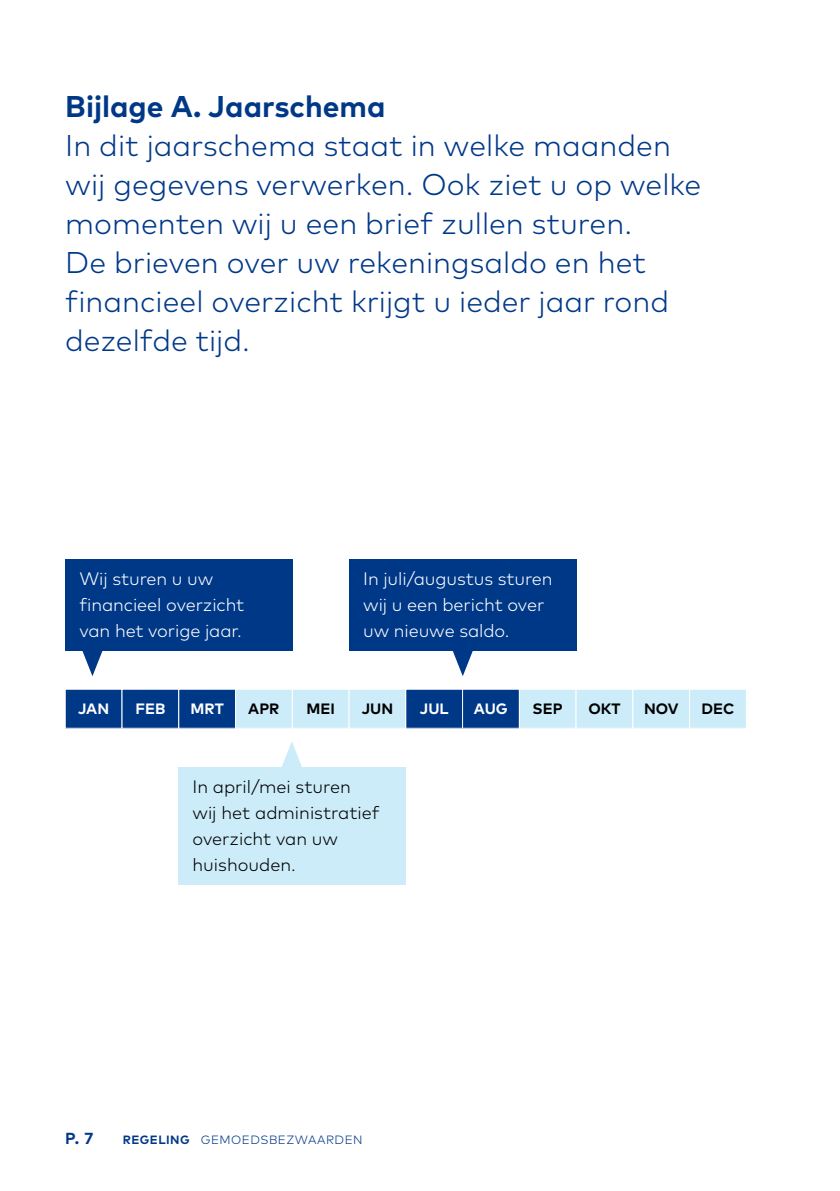
<style>
.page{position:relative;width:840px;height:1191px;background:#fff}
.page>*{position:absolute;margin:0;border:0;box-sizing:border-box;transform-origin:0 0}
.t1{font:300 30px/39px "Mark Pro";color:#003888}
.t2{font:700 30px "Mark Pro";color:#003888}
.t3{font:300 18px/26px "Mark Pro";letter-spacing:-.005em;color:#fff}
.t4{font:300 18px/26px "Mark Pro";color:#000}
.t5{font:700 16px "Mark Pro";color:#003888}
.t6{font:700 15px "Mark Pro";color:#000}
.t7{font:700 15px "Mark Pro";color:#fff}
.t8{font:300 12px "Mark Pro";letter-spacing:.04em;color:#003888}
.s1{font-weight:700}
</style>
<div class="page">
<svg style="left:282px;top:741px;width:20px;height:26px"></svg>
<div style="left:65px;top:689px;width:57px;height:39px;background:#003888"></div>
<div style="left:65px;top:689px;width:57px;height:40px;border:1px solid #fff"></div>
<div style="left:292px;top:689px;width:57px;height:39px;background:#ccecf9"></div>
<div style="left:291px;top:689px;width:58px;height:40px;border:1px solid #fff"></div>
<div style="left:519px;top:689px;width:56px;height:39px;background:#ccecf9"></div>
<div style="left:518px;top:689px;width:58px;height:40px;border:1px solid #fff"></div>
<div style="left:122px;top:689px;width:57px;height:39px;background:#003888"></div>
<div style="left:121px;top:689px;width:58px;height:40px;border:1px solid #fff"></div>
<div style="left:349px;top:689px;width:56px;height:39px;background:#ccecf9"></div>
<div style="left:348px;top:689px;width:58px;height:40px;border:1px solid #fff"></div>
<div style="left:575px;top:689px;width:57px;height:39px;background:#ccecf9"></div>
<div style="left:575px;top:689px;width:58px;height:40px;border:1px solid #fff"></div>
<div style="left:179px;top:689px;width:56px;height:39px;background:#003888"></div>
<div style="left:178px;top:689px;width:58px;height:40px;border:1px solid #fff"></div>
<div style="left:405px;top:689px;width:57px;height:39px;background:#003888"></div>
<div style="left:405px;top:689px;width:58px;height:40px;border:1px solid #fff"></div>
<div style="left:632px;top:689px;width:57px;height:39px;background:#ccecf9"></div>
<div style="left:632px;top:689px;width:57px;height:40px;border:1px solid #fff"></div>
<div style="left:235px;top:689px;width:57px;height:39px;background:#ccecf9"></div>
<div style="left:235px;top:689px;width:57px;height:40px;border:1px solid #fff"></div>
<div style="left:462px;top:689px;width:57px;height:39px;background:#003888"></div>
<div style="left:462px;top:689px;width:57px;height:40px;border:1px solid #fff"></div>
<svg style="left:77px;top:650px;width:31px;height:26px"></svg>
<svg style="left:447px;top:650px;width:31px;height:26px"></svg>
<div style="left:689px;top:689px;width:57px;height:39px;background:#ccecf9"></div>
<div style="left:688px;top:689px;width:58px;height:40px;border:1px solid #fff"></div>
<div style="left:178px;top:767px;width:227px;height:117px;background:#ccecf9"></div>
<div style="left:349px;top:559px;width:226px;height:91px;background:#003888"></div>
<div style="left:65px;top:559px;width:227px;height:91px;background:#003888"></div>
<p class="t2" style="left:65px;top:84px;width:322px">Bijlage A. Jaarschema</p>
<p class="t1" style="left:65px;top:124px;width:637px">In dit jaarschema staat in welke maanden wij gegevens verwerken. Ook ziet u op welke momenten wij u een brief zullen sturen.<br>De brieven over uw rekeningsaldo en het financieel overzicht krijgt u ieder jaar rond dezelfde tijd.</p>
<p class="t3" style="left:79px;top:564px;width:166px">Wij sturen u uw financieel overzicht van het vorige jaar.</p>
<p class="t3" style="left:363px;top:564px;width:191px">In juli/augustus sturen wij u een bericht over uw nieuwe saldo.</p>
<p class="t7" style="left:78px;top:697px;width:32px">JAN</p>
<p class="t7" style="left:135px;top:697px;width:31px">FEB</p>
<p class="t7" style="left:190px;top:697px;width:35px">MRT</p>
<p class="t6" style="left:248px;top:697px;width:33px">APR</p>
<p class="t6" style="left:306px;top:697px;width:30px">MEI</p>
<p class="t6" style="left:361px;top:697px;width:33px">JUN</p>
<p class="t7" style="left:419px;top:697px;width:30px">JUL</p>
<p class="t7" style="left:473px;top:697px;width:35px">AUG</p>
<p class="t6" style="left:532px;top:697px;width:32px">SEP</p>
<p class="t6" style="left:588px;top:697px;width:34px">OKT</p>
<p class="t6" style="left:643px;top:697px;width:36px">NOV</p>
<p class="t6" style="left:701px;top:697px;width:34px">DEC</p>
<p class="t4" style="left:192px;top:772px;width:189px">In april/mei sturen<br>wij het administratief overzicht van uw huishouden.</p>
<p class="t5" style="left:65px;top:1126px;width:30px">P. 7</p>
<p class="t8" style="left:123px;top:1131px;width:241px"><span class="s1">REGELING</span> GEMOEDSBEZWAARDEN</p>
</div>
